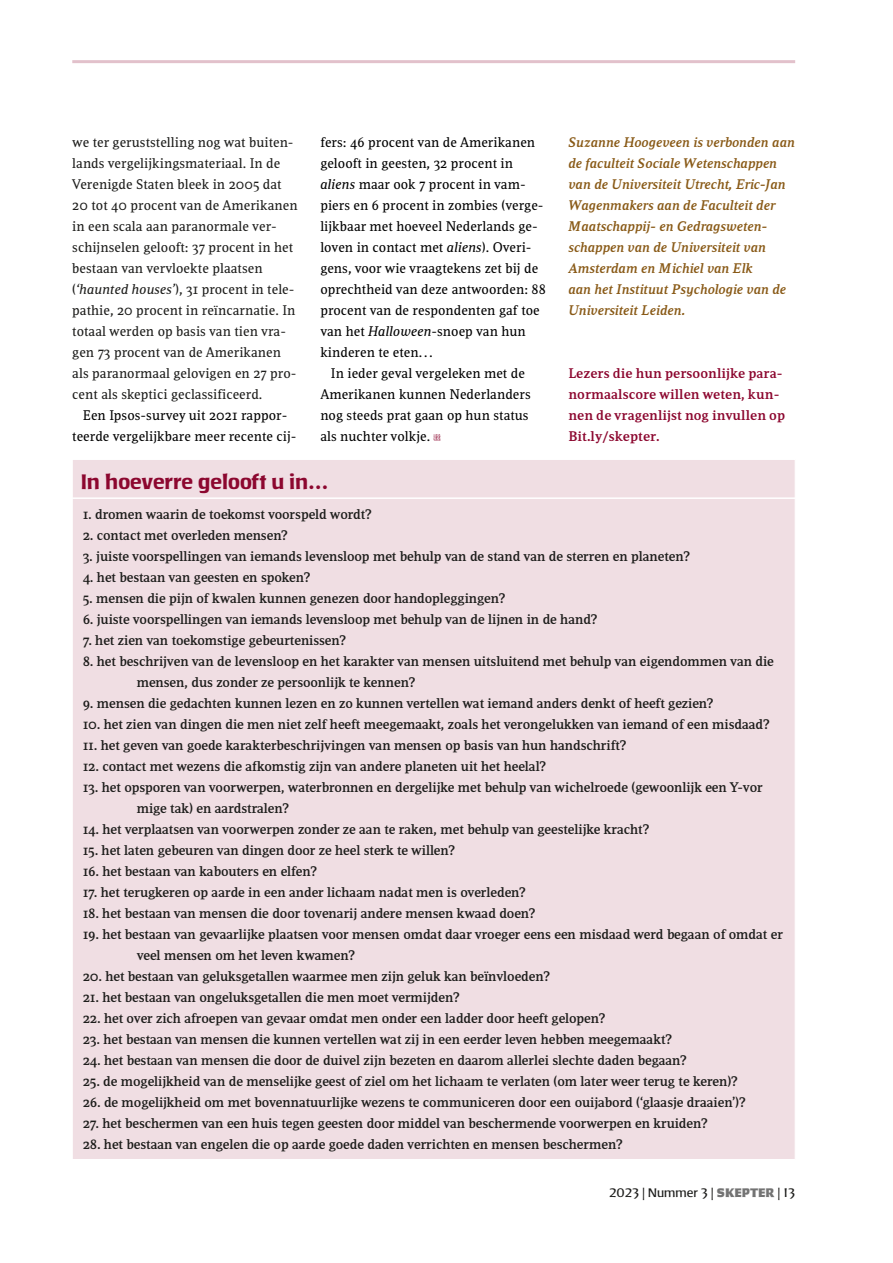
<style>
.page{position:relative;width:893px;height:1263px;background:#fff}
.page>*{position:absolute;margin:0;border:0;box-sizing:border-box;transform-origin:0 0}
.t1{font:700 21px "Salden";color:#8c072f}
.t2{font:600 13.8px/21px "Leo";color:#1d1d1b}
.t3{font:13.8px/21px "Leo";color:#000;text-align:center}
.t4{font:13.8px/21px "Leo";color:#1d1d1b}
.t5{font:italic 700 13.8px/21px "Leo";color:#895a17}
.t6{font:700 13.8px/21px "Leo";color:#8c072f}
.t7{font:12.3px "Salden";color:#1d1d1b}
.s1{font-style:italic}
.s2{color:#8c072f}
.s3{font-weight:900;color:#737373}
</style>
<div class="page">
<div style="left:72px;top:459px;width:723px;height:701px;background:#f0dee3;border:1px solid #fff"></div>
<hr style="left:72px;top:60px;width:723px;height:3px;background:#e2c1cb">
<hr style="left:70px;top:497px;width:736px;height:2px;background:#fff">
<p class="t4" style="left:72px;top:133px;width:227px">we ter geruststelling nog wat buiten&shy;lands vergelijkingsmateriaal. In de Verenigde Staten bleek in 2005 dat 20 tot 40 procent van de Amerikanen in een scala aan paranormale ver&shy;schijnselen gelooft: 37 procent in het bestaan van vervloekte plaatsen (<span class="s1">‘haunted houses’</span>), 31 procent in tele&shy;pathie, 20 procent in reïncarnatie. In totaal werden op basis van tien vra&shy;gen 73 procent van de Amerikanen als paranormaal gelovigen en 27 pro&shy;cent als skeptici geclassificeerd.</p>
<p class="t3" style="left:72px;top:406px;width:226px">Een Ipsos-survey uit 2021 rappor&shy;teerde vergelijkbare meer recente cij-</p>
<p class="t3" style="left:320px;top:133px;width:216px">fers: 46 procent van de Amerikanen</p>
<p class="t3" style="left:320px;top:154px;width:194px">gelooft in geesten, 32 procent in</p>
<p class="t3" style="left:320px;top:175px;width:207px"><span class="s1">aliens</span> maar ook 7 procent in vam-</p>
<p class="t3" style="left:320px;top:196px;width:225px">piers en 6 procent in zombies (verge-</p>
<p class="t3" style="left:320px;top:217px;width:219px">lijkbaar met hoeveel Nederlands ge-</p>
<p class="t3" style="left:320px;top:238px;width:213px">loven in contact met <span class="s1">aliens</span>). Overi-</p>
<p class="t3" style="left:320px;top:259px;width:219px">gens, voor wie vraagtekens zet bij de</p>
<p class="t3" style="left:320px;top:280px;width:227px">oprechtheid van deze antwoorden: 88</p>
<p class="t3" style="left:320px;top:301px;width:221px">procent van de respondenten gaf toe</p>
<p class="t3" style="left:320px;top:322px;width:207px">van het <span class="s1">Halloween</span>-snoep van hun</p>
<p class="t3" style="left:320px;top:343px;width:116px">kinderen te eten…</p>
<p class="t3" style="left:331px;top:364px;width:196px">In ieder geval vergeleken met de</p>
<p class="t3" style="left:320px;top:385px;width:212px">Amerikanen kunnen Nederlanders</p>
<p class="t3" style="left:320px;top:406px;width:210px">nog steeds prat gaan op hun status</p>
<p class="t3" style="left:320px;top:427px;width:122px">als nuchter volkje.<span class="s2">apple</span></p>
<h1 class="t1" style="left:81px;top:473px;width:248px">In hoeverre gelooft u in…</h1>
<p class="t5" style="left:568px;top:133px;width:228px">Suzanne Hoogeveen is verbonden aan de faculteit Sociale Wetenschappen van de Universiteit Utrecht, Eric-Jan Wagenmakers aan de Faculteit der Maatschappij- en Gedragsweten&shy;schappen van de Universiteit van Amsterdam en Michiel van Elk<br>aan het Instituut Psychologie van de Universiteit Leiden.</p>
<p class="t6" style="left:568px;top:364px;width:218px">Lezers die hun persoonlijke para&shy;normaalscore willen weten, kun&shy;nen de vragenlijst nog invullen op<br>Bit.ly/skepter.</p>
<p class="t2" style="left:83px;top:505px;width:291px">1. dromen waarin de toekomst voorspeld wordt?</p>
<p class="t2" style="left:83px;top:526px;width:207px">2. contact met overleden mensen?</p>
<p class="t2" style="left:83px;top:547px;width:609px">3. juiste voorspellingen van iemands levensloop met behulp van de stand van de sterren en planeten?</p>
<p class="t2" style="left:83px;top:568px;width:229px">4. het bestaan van geesten en spoken?</p>
<p class="t2" style="left:83px;top:589px;width:424px">5. mensen die pijn of kwalen kunnen genezen door handopleggingen?</p>
<p class="t2" style="left:83px;top:610px;width:516px">6. juiste voorspellingen van iemands levensloop met behulp van de lijnen in de hand?</p>
<p class="t2" style="left:83px;top:631px;width:265px">7. het zien van toekomstige gebeurtenissen?</p>
<p class="t2" style="left:137px;top:652px;width:639px;text-indent:-54px">8. het beschrijven van de levensloop en het karakter van mensen uitsluitend met behulp van eigendommen van die mensen, dus zonder ze persoonlijk te kennen?</p>
<p class="t2" style="left:83px;top:694px;width:632px">9. mensen die gedachten kunnen lezen en zo kunnen vertellen wat iemand anders denkt of heeft gezien?</p>
<p class="t2" style="left:83px;top:715px;width:688px">10. het zien van dingen die men niet zelf heeft meegemaakt, zoals het verongelukken van iemand of een misdaad?</p>
<p class="t2" style="left:83px;top:736px;width:545px">11. het geven van goede karakterbeschrijvingen van mensen op basis van hun handschrift?</p>
<p class="t2" style="left:83px;top:757px;width:465px">12. contact met wezens die afkomstig zijn van andere planeten uit het heelal?</p>
<p class="t2" style="left:137px;top:778px;width:627px;text-indent:-54px">13. het opsporen van voorwerpen, waterbronnen en dergelijke met behulp van wichelroede (gewoonlijk een Y-vor mige tak) en aardstralen?</p>
<p class="t2" style="left:83px;top:820px;width:568px">14. het verplaatsen van voorwerpen zonder ze aan te raken, met behulp van geestelijke kracht?</p>
<p class="t2" style="left:83px;top:841px;width:374px">15. het laten gebeuren van dingen door ze heel sterk te willen?</p>
<p class="t2" style="left:83px;top:862px;width:236px">16. het bestaan van kabouters en elfen?</p>
<p class="t2" style="left:83px;top:883px;width:445px">17. het terugkeren op aarde in een ander lichaam nadat men is overleden?</p>
<p class="t2" style="left:83px;top:904px;width:454px">18. het bestaan van mensen die door tovenarij andere mensen kwaad doen?</p>
<p class="t2" style="left:137px;top:925px;width:648px;text-indent:-54px">19. het bestaan van gevaarlijke plaatsen voor mensen omdat daar vroeger eens een misdaad werd begaan of omdat er veel mensen om het leven kwamen?</p>
<p class="t2" style="left:83px;top:967px;width:469px">20. het bestaan van geluksgetallen waarmee men zijn geluk kan beïnvloeden?</p>
<p class="t2" style="left:83px;top:988px;width:378px">21. het bestaan van ongeluksgetallen die men moet vermijden?</p>
<p class="t2" style="left:83px;top:1009px;width:524px">22. het over zich afroepen van gevaar omdat men onder een ladder door heeft gelopen?</p>
<p class="t2" style="left:83px;top:1030px;width:591px">23. het bestaan van mensen die kunnen vertellen wat zij in een eerder leven hebben meegemaakt?</p>
<p class="t2" style="left:83px;top:1051px;width:606px">24. het bestaan van mensen die door de duivel zijn bezeten en daarom allerlei slechte daden begaan?</p>
<p class="t2" style="left:83px;top:1072px;width:657px">25. de mogelijkheid van de menselijke geest of ziel om het lichaam te verlaten (om later weer terug te keren)?</p>
<p class="t2" style="left:83px;top:1093px;width:664px">26. de mogelijkheid om met bovennatuurlijke wezens te communiceren door een ouijabord (‘glaasje draaien’)?</p>
<p class="t2" style="left:83px;top:1114px;width:626px">27. het beschermen van een huis tegen geesten door middel van beschermende voorwerpen en kruiden?</p>
<p class="t2" style="left:83px;top:1135px;width:541px">28. het bestaan van engelen die op aarde goede daden verrichten en mensen beschermen?</p>
<p class="t7" style="left:609px;top:1188px;width:188px">2023 | Nummer 3 | <span class="s3">SKEPTER</span> | 13</p>
</div>
